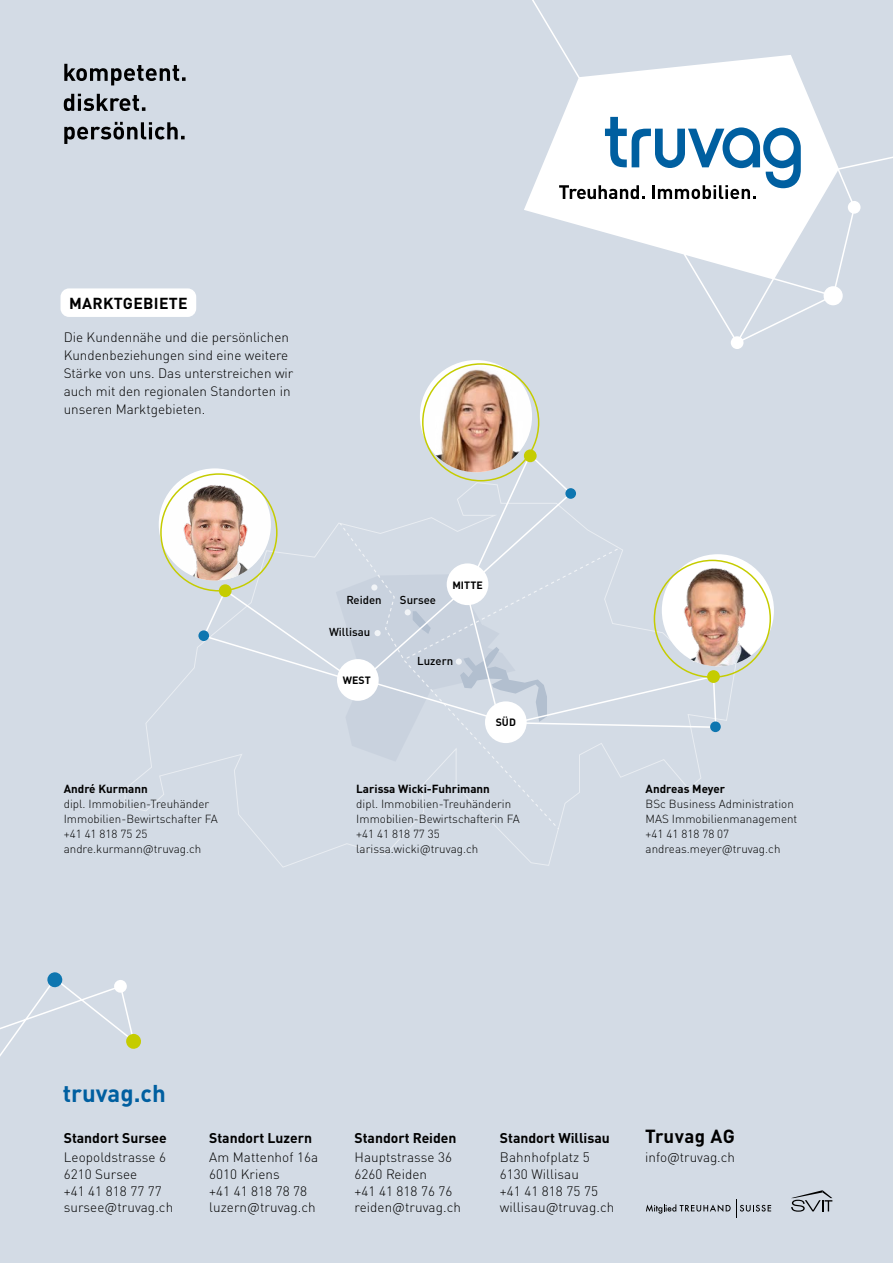
<style>
.page{position:relative;width:893px;height:1263px;background:#d3dbe5}
.page>*{position:absolute;margin:0;border:0;box-sizing:border-box;transform-origin:0 0}
.t1{font:700 24px "DIN Pro";color:#005fa0}
.t2{font:700 18.75px "DIN Pro";letter-spacing:.015em;color:#000}
.t3{font:700 15.75px "DIN Pro";letter-spacing:.02em;color:#000}
.t4{font:700 13.95px "DIN Pro";color:#000}
.t5{font:300 13.5px/17.2px "DIN Pro";color:#000}
.t6{font:300 11.7px/15px "DIN Pro";color:#000}
.t7{font:700 11.7px "DIN Pro";color:#000}
.t8{font:500 11.4px "DIN Pro";color:#000}
.t9{font:700 10.5px "DIN Pro";letter-spacing:.01em;color:#000}
</style>
<div class="page">
<svg style="left:0;top:983px;width:133px;height:73px"></svg>
<div style="left:114px;top:979px;width:13px;height:14px;background:#fff;border-radius:50%"></div>
<div style="left:47px;top:972px;width:16px;height:15px;background:#0e76b0;border-radius:50%"></div>
<div style="left:126px;top:1033px;width:15px;height:16px;background:#c5cc00;border-radius:50%"></div>
<svg style="left:791px;top:1190px;width:41px;height:22px"></svg>
<svg style="left:646px;top:1199px;width:125px;height:18px"></svg>
<svg style="left:64px;top:122px;width:121px;height:22px"></svg>
<svg style="left:64px;top:94px;width:81px;height:17px"></svg>
<svg style="left:64px;top:64px;width:122px;height:21px"></svg>
<svg style="left:524px;top:0;width:368px;height:349px"></svg>
<svg style="left:559px;top:117px;width:242px;height:82px;background:#bdd1de"></svg>
<svg style="left:125px;top:554px;width:615px;height:313px"></svg>
<svg style="left:386px;top:762px;width:236px;height:67px"></svg>
<svg style="left:202px;top:450px;width:515px;height:312px"></svg>
<div style="left:447px;top:563px;width:41px;height:42px;background:#fff;border-radius:50%"></div>
<div style="left:485px;top:701px;width:42px;height:42px;background:#fff;border-radius:50%"></div>
<div style="left:337px;top:659px;width:42px;height:42px;background:#fff;border-radius:50%"></div>
<img style="left:662px;top:554px;width:112px;height:112px;border-radius:56px">
<img style="left:159px;top:471px;width:112px;height:109px">
<img style="left:420px;top:360px;width:112px;height:112px;border-radius:56px">
<div style="left:422px;top:363px;width:117px;height:118px;border:2px solid #c5cc00;border-radius:50%"></div>
<div style="left:565px;top:488px;width:11px;height:11px;background:#0e76b0;border-radius:50%"></div>
<div style="left:524px;top:449px;width:13px;height:13px;background:#c5cc00;border-radius:50%"></div>
<div style="left:198px;top:630px;width:11px;height:11px;background:#0e76b0;border-radius:50%"></div>
<div style="left:219px;top:584px;width:13px;height:13px;background:#c5cc00;border-radius:50%"></div>
<div style="left:707px;top:670px;width:13px;height:13px;background:#c5cc00;border-radius:50%"></div>
<div style="left:710px;top:721px;width:11px;height:11px;background:#0e76b0;border-radius:50%"></div>
<hr style="left:892px;top:0;width:1px;height:1177px;background:#000">
<hr style="left:892px;top:910px;width:1px;height:353px;background:#000">
<div style="left:61px;top:288px;width:135px;height:29px;background:#fff;border-radius:9px"></div>
<p class="t3" style="left:69px;top:290px;width:120px">MARKTGEBIETE</p>
<p class="t5" style="left:64px;top:327px;width:231px;line-height:18px">Die Kundennähe und die persönlichen Kundenbeziehungen sind eine weitere Stärke von uns. Das unterstreichen wir auch mit den regionalen Standorten in unseren Marktgebieten.</p>
<p class="t7" style="left:64px;top:779px;width:86px">André Kurmann</p>
<p class="t6" style="left:64px;top:796px;width:156px">dipl. Immobilien-Treuhänder<br>Immobilien-Bewirtschafter FA +41 41 818 75 25 andre.kurmann@truvag.ch</p>
<p class="t8" style="left:346px;top:590px;width:37px">Reiden</p>
<p class="t8" style="left:329px;top:622px;width:43px">Willisau</p>
<p class="t9" style="left:343px;top:671px;width:30px">WEST</p>
<p class="t8" style="left:400px;top:590px;width:38px">Sursee</p>
<p class="t9" style="left:452px;top:576px;width:32px">MITTE</p>
<p class="t8" style="left:417px;top:651px;width:37px">Luzern</p>
<p class="t9" style="left:496px;top:714px;width:22px">SÜD</p>
<p class="t7" style="left:356px;top:779px;width:135px">Larissa Wicki-Fuhrimann</p>
<p class="t6" style="left:356px;top:796px;width:165px">dipl. Immobilien-Treuhänderin<br>Immobilien-Bewirtschafterin FA +41 41 818 77 35 larissa.wicki@truvag.ch</p>
<p class="t7" style="left:646px;top:779px;width:81px">Andreas Meyer</p>
<p class="t6" style="left:646px;top:796px;width:153px">BSc Business Administration<br>MAS Immobilienmanagement +41 41 818 78 07 andreas.meyer@truvag.ch</p>
<h1 class="t1" style="left:63px;top:1073px;width:105px">truvag.ch</h1>
<p class="t4" style="left:64px;top:1127px;width:105px">Standort Sursee</p>
<p class="t5" style="left:64px;top:1147px;width:104px">Leopoldstrasse 6<br>6210 Sursee<br>+41 41 818 77 77</p>
<p class="t5" style="left:64px;top:1197px;width:111px">sursee@truvag.ch</p>
<p class="t4" style="left:209px;top:1127px;width:105px">Standort Luzern</p>
<p class="t5" style="left:209px;top:1147px;width:111px">Am Mattenhof 16a<br>6010 Kriens<br>+41 41 818 78 78</p>
<p class="t5" style="left:209px;top:1197px;width:108px">luzern@truvag.ch</p>
<p class="t4" style="left:355px;top:1127px;width:104px">Standort Reiden</p>
<p class="t5" style="left:355px;top:1147px;width:100px">Hauptstrasse 36<br>6260 Reiden<br>+41 41 818 76 76</p>
<p class="t5" style="left:355px;top:1197px;width:108px">reiden@truvag.ch</p>
<p class="t4" style="left:500px;top:1127px;width:111px">Standort Willisau</p>
<p class="t5" style="left:500px;top:1147px;width:100px">Bahnhofplatz 5<br>6130 Willisau +41 41 818 75 75</p>
<p class="t5" style="left:500px;top:1197px;width:116px">willisau@truvag.ch</p>
<h2 class="t2" style="left:645px;top:1121px;width:91px">Truvag AG</h2>
<p class="t5" style="left:645px;top:1147px;width:91px">info@truvag.ch</p>
</div>
